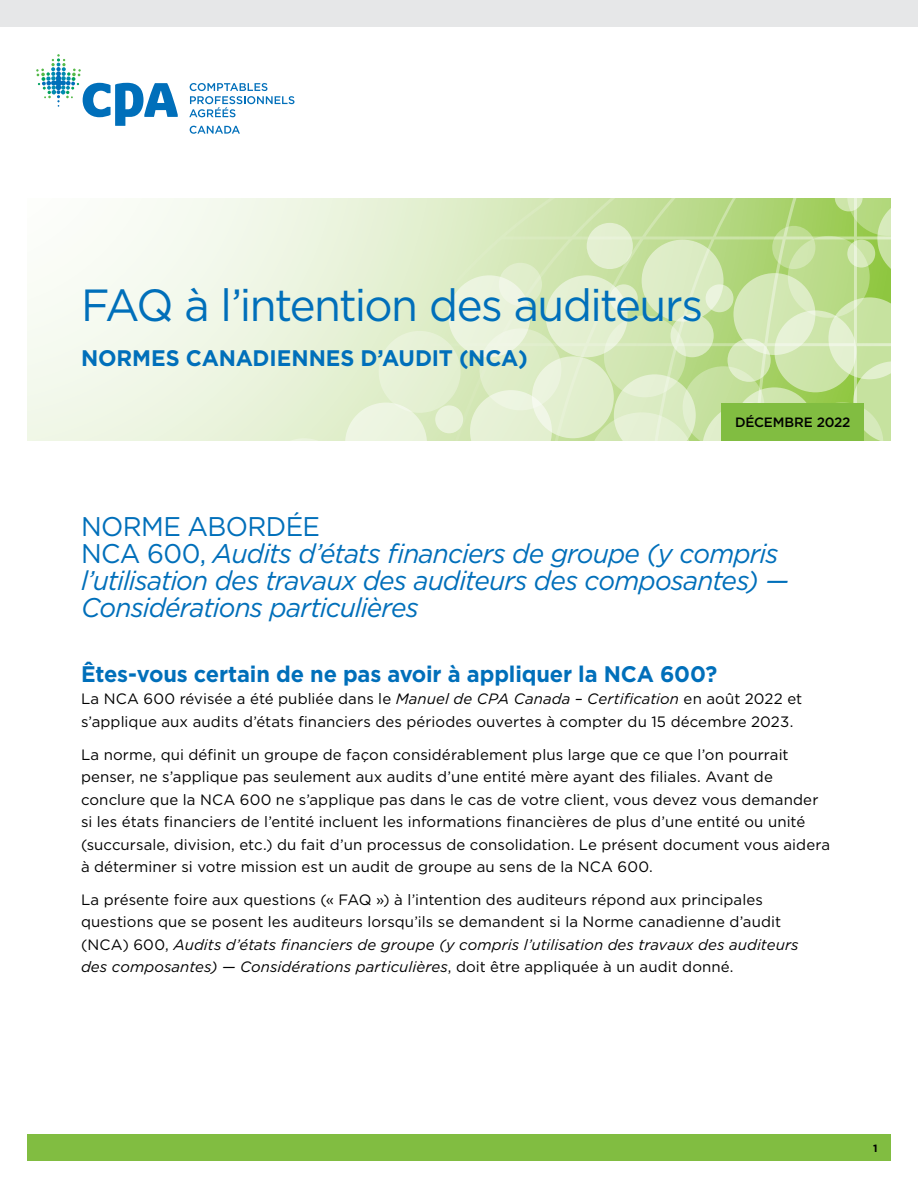
<style>
.page{position:relative;width:918px;height:1188px;background:#fff}
.page>*{position:absolute;margin:0;border:0;box-sizing:border-box;transform-origin:0 0}
.CPA_bannerHead_newsl{font:45px "Gotham";letter-spacing:-.035em;color:#006fba}
.CPA_head_newsletterT{font:italic 27px/27px "Gotham";letter-spacing:-.03em;color:#006fba}
.CPA_Head-newsleterTi{font:700 22.5px "Gotham";letter-spacing:-.01em;color:#006fba}
.CPA_bannerHead_subti{font:700 22.5px "Gotham";letter-spacing:-.005em;color:#006fba}
.CPA__body{font:15px/22.5px "Gotham";letter-spacing:.005em;color:#000}
.CPA__para1{font:15px/22.5px "Gotham";letter-spacing:.01em;color:#000}
.CPA_bannerHead_volum{font:500 13.5px "Gotham";letter-spacing:-.01em;color:#000}
.t1{font:700 10.5px "Gotham";color:#000}
.s1{font-style:normal}
.s2{font-style:italic}
</style>
<div class="page">
<div style="left:27px;top:198px;width:864px;height:243px;background:linear-gradient(to bottom,#f7fbf2,#ecf4e0)"></div>
<svg style="left:317px;top:198px;width:574px;height:243px;background:#d3e7b6"></svg>
<div style="left:479px;top:328px;width:82px;height:82px;background:#deecc6;border-radius:50%"></div>
<div style="left:532px;top:356px;width:82px;height:82px;background:linear-gradient(to bottom,#e7f1d7,#e0eecb);border-radius:50%"></div>
<svg style="left:470px;top:390px;width:82px;height:51px;background:#e6f0d5"></svg>
<div style="left:448px;top:275px;width:82px;height:82px;background:#ebf4de;border-radius:50%"></div>
<svg style="left:788px;top:236px;width:82px;height:82px;background:#badb8a"></svg>
<svg style="left:499px;top:263px;width:43px;height:43px"></svg>
<svg style="left:772px;top:226px;width:43px;height:43px"></svg>
<div style="left:706px;top:284px;width:27px;height:28px;background:#d7eabd;border-radius:50%"></div>
<div style="left:435px;top:405px;width:28px;height:28px;background:#e9f2da;border-radius:50%"></div>
<div style="left:610px;top:284px;width:28px;height:28px;background:#e0eecc;border-radius:50%"></div>
<div style="left:379px;top:331px;width:82px;height:82px;background:#e6f1d5;border-radius:50%"></div>
<svg style="left:588px;top:297px;width:303px;height:144px;background:#cde5ac"></svg>
<svg style="left:546px;top:275px;width:82px;height:82px;background:#e4f0d2"></svg>
<svg style="left:733px;top:273px;width:82px;height:82px;background:#d9eabf"></svg>
<svg style="left:642px;top:240px;width:82px;height:82px;background:#ddecc6"></svg>
<svg style="left:835px;top:198px;width:56px;height:81px;background:#b7da85"></svg>
<svg style="left:263px;top:403px;width:164px;height:38px;background:#e6f1d6"></svg>
<div style="left:587px;top:223px;width:46px;height:46px;background:#e3efd0;border-radius:50%"></div>
<svg style="left:189px;top:83px;width:105px;height:34px"></svg>
<svg style="left:36px;top:54px;width:142px;height:72px"></svg>
<svg style="left:190px;top:126px;width:50px;height:8px"></svg>
<div style="left:722px;top:403px;width:142px;height:38px;background:#81bd41"></div>
<div style="left:0;top:0;width:918px;height:27px;background:#e6e7e8"></div>
<div style="left:27px;top:1134px;width:864px;height:27px;background:#81bd41"></div>
<h1 class="CPA_bannerHead_newsl" style="left:81px;top:276px;width:624px">FAQ à l’intention des auditeurs</h1>
<p class="CPA_bannerHead_subti" style="left:81px;top:343px;width:448px">NORMES CANADIENNES D’AUDIT (NCA)</p>
<p class="CPA_bannerHead_volum" style="left:735px;top:414px;width:117px">DÉCEMBRE 2022</p>
<h2 class="CPA_head_newsletterT" style="left:81px;top:513px;width:709px"><span class="s1">NORME ABORDÉE<br>NCA 600,</span> Audits d’états financiers de groupe (y compris l’utilisation des travaux des auditeurs des composantes) — Considérations particulières</h2>
<h3 class="CPA_Head-newsleterTi" style="left:81px;top:659px;width:638px">Êtes-vous certain de ne pas avoir à appliquer la NCA 600?</h3>
<p class="CPA__para1" style="left:81px;top:688px;width:723px">La NCA 600 révisée a été publiée dans le <span class="s2">Manuel de CPA Canada – Certification</span> en août 2022 et s’applique aux audits d’états financiers des périodes ouvertes à compter du 15 décembre 2023.</p>
<p class="CPA__body" style="left:81px;top:743px;width:751px">La norme, qui définit un groupe de façon considérablement plus large que ce que l’on pourrait penser, ne s’applique pas seulement aux audits d’une entité mère ayant des filiales. Avant de conclure que la NCA 600 ne s’applique pas dans le cas de votre client, vous devez vous demander si les états financiers de l’entité incluent les informations financières de plus d’une entité ou unité (succursale, division, etc.) du fait d’un processus de consolidation. Le présent document vous aidera à déterminer si votre mission est un audit de groupe au sens de la NCA 600.</p>
<p class="CPA__body" style="left:81px;top:888px;width:719px">La présente foire aux questions (« FAQ ») à l’intention des auditeurs répond aux principales questions que se posent les auditeurs lorsqu’ils se demandent si la Norme canadienne d’audit (NCA) 600, <span class="s2">Audits d’états financiers de groupe (y compris l’utilisation des travaux des auditeurs des composantes) — Considérations particulières</span>, doit être appliquée à un audit donné.</p>
<p class="t1" style="left:873px;top:1141px;width:6px">1</p>
</div>
